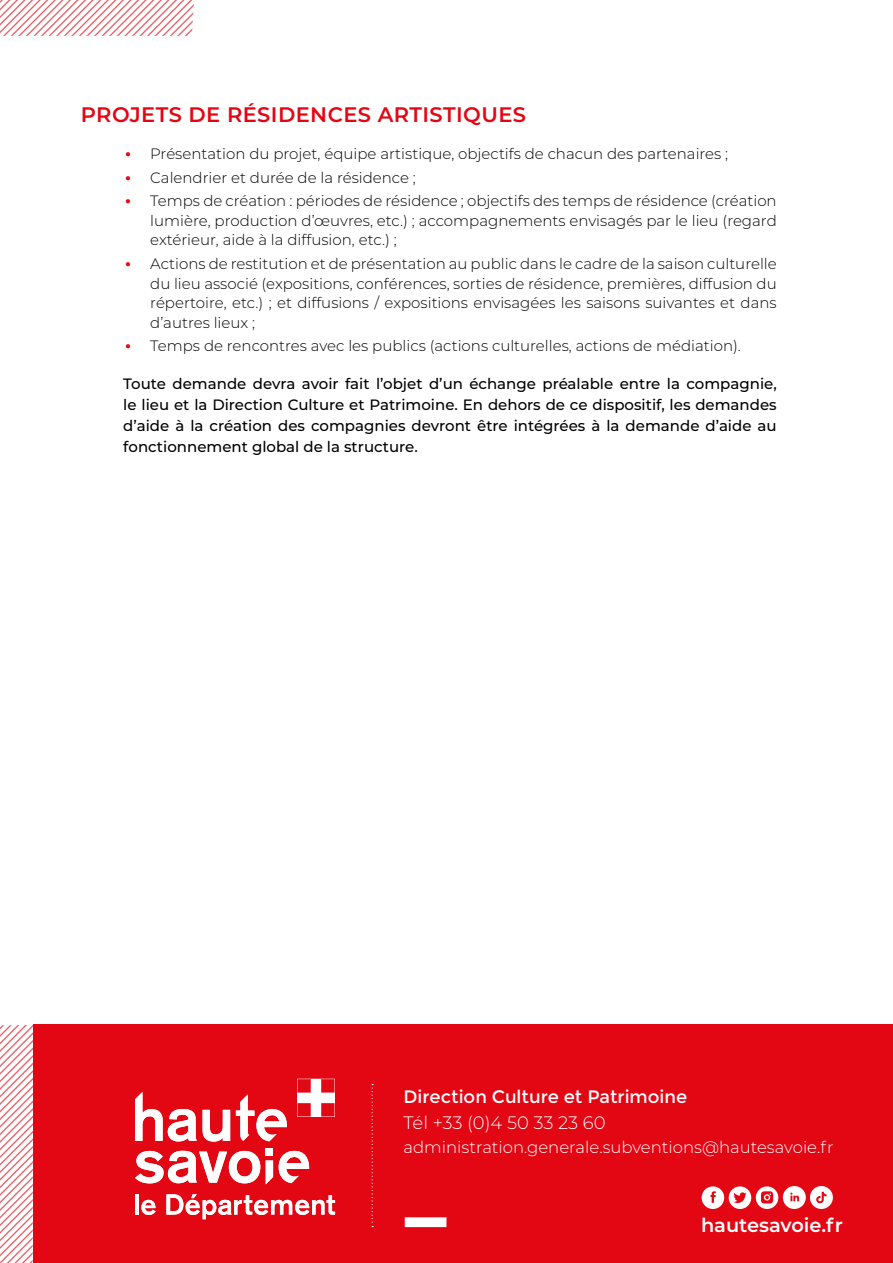
<style>
.page{position:relative;width:893px;height:1263px;background:#fff}
.page>*{position:absolute;margin:0;border:0;box-sizing:border-box;transform-origin:0 0}
.t1{font:600 21px "Montserrat";letter-spacing:.02em;color:#e30613}
.t2{font:600 19.35px "Montserrat";color:#fff}
.t3{font:18px "Montserrat";color:#fff}
.t4{font:300 18px "Montserrat";color:#fff}
.t5{font:300 16.5px "Montserrat";color:#fff}
.t6{font:300 15px/19.5px "Montserrat";color:#000;text-align:justify}
.t7{font:500 15px/21px "Montserrat";color:#000;text-align:justify}
.s1{font-weight:700;color:#e30613}
</style>
<div class="page">
<svg style="left:0;top:0;width:194px;height:36px"></svg>
<div style="left:33px;top:1025px;width:860px;height:238px;background:#e30613"></div>
<svg style="left:279px;top:1151px;width:30px;height:32px"></svg>
<svg style="left:135px;top:1092px;width:62px;height:49px"></svg>
<svg style="left:135px;top:1151px;width:125px;height:32px"></svg>
<svg style="left:203px;top:1110px;width:27px;height:31px"></svg>
<svg style="left:266px;top:1160px;width:7px;height:24px"></svg>
<svg style="left:236px;top:1094px;width:51px;height:47px"></svg>
<div style="left:266px;top:1148px;width:7px;height:7px;background:#fff"></div>
<hr style="left:135px;top:1194px;width:3px;height:20px;background:#fff">
<svg style="left:141px;top:1200px;width:15px;height:15px"></svg>
<svg style="left:166px;top:1194px;width:169px;height:25px"></svg>
<svg style="left:297px;top:1079px;width:38px;height:38px"></svg>
<svg style="left:0;top:1025px;width:33px;height:238px"></svg>
<svg style="left:372px;top:1084px;width:1px;height:143px"></svg>
<div style="left:405px;top:1217px;width:41px;height:10px;background:#fff"></div>
<div style="left:756px;top:1186px;width:22px;height:23px;background:#fff;border-radius:50%"></div>
<svg style="left:761px;top:1191px;width:12px;height:12px"></svg>
<div style="left:729px;top:1186px;width:22px;height:23px;background:#fff;border-radius:50%"></div>
<div style="left:702px;top:1186px;width:22px;height:23px;background:#fff;border-radius:50%"></div>
<svg style="left:710px;top:1191px;width:6px;height:12px"></svg>
<svg style="left:783px;top:1186px;width:23px;height:23px"></svg>
<svg style="left:733px;top:1192px;width:13px;height:11px"></svg>
<div style="left:810px;top:1186px;width:23px;height:23px;background:#fff;border-radius:50%"></div>
<svg style="left:816px;top:1192px;width:11px;height:11px"></svg>
<h1 class="t1" style="left:81px;top:100px;width:447px">PROJETS DE RÉSIDENCES ARTISTIQUES</h1>
<p class="t6" style="left:125px;top:143px;width:605px"><span class="s1">•</span> Présentation du projet, équipe artistique, objectifs de chacun des partenaires ;</p>
<p class="t6" style="left:125px;top:167px;width:293px"><span class="s1">•</span> Calendrier et durée de la résidence ;</p>
<p class="t6" style="left:150px;top:191px;width:628px;text-indent:-26px"><span class="s1">•</span> Temps de création : périodes de résidence ; objectifs des temps de résidence (création lumière, production d’œuvres, etc.) ; accompagnements envisagés par le lieu (regard extérieur, aide à la diffusion, etc.) ;</p>
<p class="t6" style="left:150px;top:254px;width:628px;text-indent:-26px"><span class="s1">•</span> Actions de restitution et de présentation au public dans le cadre de la saison culturelle du lieu associé (expositions, conférences, sorties de résidence, premières, diffusion du répertoire, etc.) ; et diffusions / expositions envisagées les saisons suivantes et dans d’autres lieux ;</p>
<p class="t6" style="left:125px;top:336px;width:618px"><span class="s1">•</span> Temps de rencontres avec les publics (actions culturelles, actions de médiation).</p>
<p class="t7" style="left:123px;top:372px;width:655px">Toute demande devra avoir fait l’objet d’un échange préalable entre la compagnie, le lieu et la Direction Culture et Patrimoine. En dehors de ce dispositif, les demandes d’aide à la création des compagnies devront être intégrées à la demande d’aide au fonctionnement global de la structure.</p>
<p class="t3" style="left:403px;top:1086px;width:285px">Direction Culture et Patrimoine</p>
<p class="t4" style="left:403px;top:1111px;width:204px">Tél +33 (0)4 50 33 23 60</p>
<p class="t5" style="left:403px;top:1136px;width:432px">administration.generale.subventions@hautesavoie.fr</p>
<p class="t2" style="left:701px;top:1211px;width:143px">hautesavoie.fr</p>
</div>
